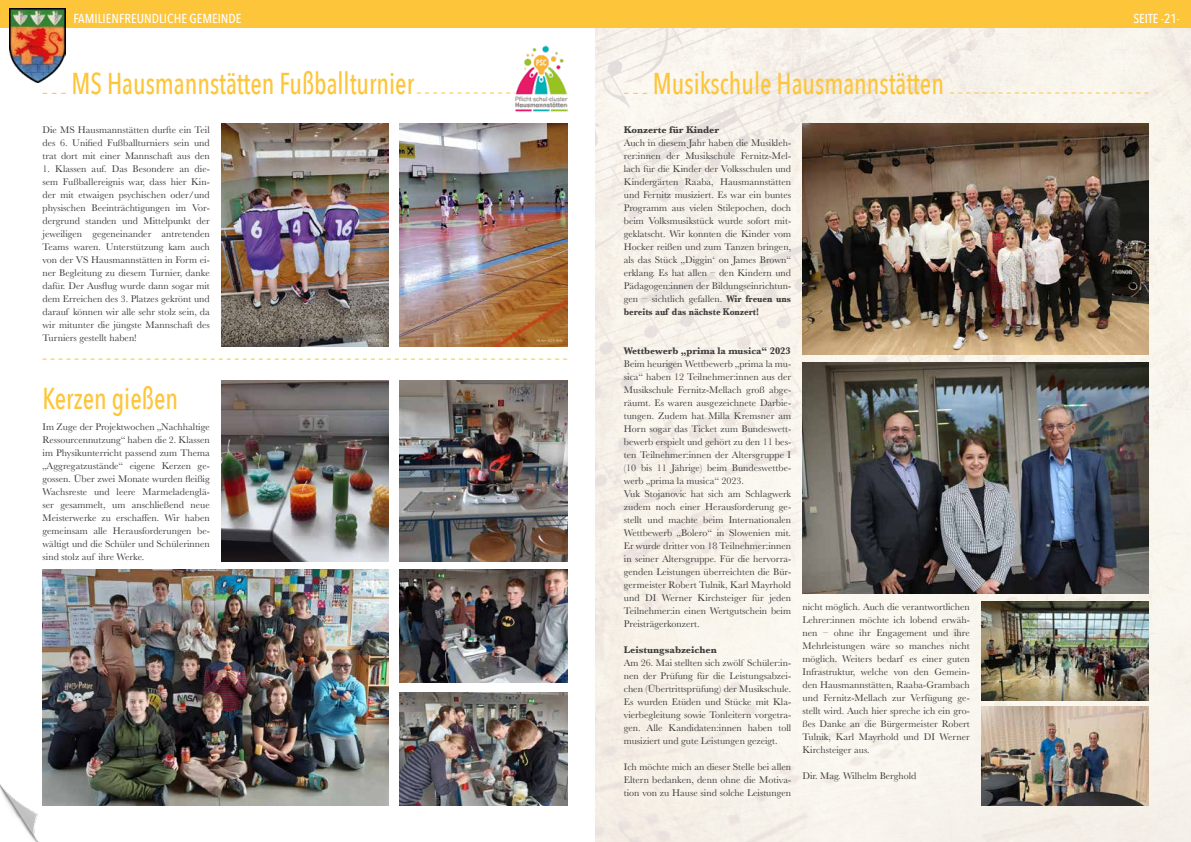
<style>
.page{position:relative;width:1191px;height:842px;background:#fff}
.page>*{position:absolute;margin:0;border:0;box-sizing:border-box;transform-origin:0 0}
.t1{font:500 30.2px "Avenir Next Condensed";color:#fdc53a;scale:.87 1}
.t2{font:500 13px "Avenir Next Condensed";color:#fff}
.t3{font:10px/13px "Baskerville";color:#3c3c3b;text-align:justify}
.t4{font:700 10px "Baskerville";color:#3c3c3b}
.s1{font-weight:700}
</style>
<div class="page">
<div style="left:0;top:0;width:1191px;height:28px;background:#fdc53a"></div>
<img style="left:9px;top:9px;width:57px;height:66px">
<img style="left:0;top:743px;width:126px;height:99px">
<img style="left:596px;top:28px;width:595px;height:814px">
<svg style="left:417px;top:93px;width:98px;height:1px"></svg>
<img style="left:24px;top:48px;width:42px;height:46px">
<img style="left:515px;top:46px;width:52px;height:65px">
<svg style="left:43px;top:359px;width:524px;height:1px"></svg>
<img style="left:221px;top:124px;width:167px;height:223px">
<img style="left:400px;top:124px;width:167px;height:223px">
<img style="left:43px;top:570px;width:345px;height:235px">
<img style="left:221px;top:380px;width:167px;height:181px">
<img style="left:400px;top:380px;width:167px;height:181px">
<img style="left:400px;top:570px;width:167px;height:112px">
<img style="left:400px;top:693px;width:167px;height:112px">
<svg style="left:950px;top:93px;width:198px;height:1px"></svg>
<svg style="left:624px;top:93px;width:23px;height:1px"></svg>
<img style="left:802px;top:124px;width:346px;height:230px">
<img style="left:981px;top:601px;width:167px;height:99px">
<img style="left:981px;top:706px;width:167px;height:99px">
<img style="left:802px;top:362px;width:346px;height:231px">
<h2 class="t2" style="left:73px;top:11px;width:170px">FAMILIENFREUNDLICHE GEMEINDE</h2>
<h2 class="t2" style="left:1133px;top:11px;width:48px">SEITE -21-</h2>
<h1 class="t1" style="left:72px;top:65px;width:395px">MS Hausmannstätten Fußballturnier</h1>
<p class="t3" style="left:43px;top:123px;width:169px">Die MS Hausmannstätten durfte ein Teil des 6. Unified Fußballturniers sein und trat dort mit einer Mannschaft aus den</p>
<p class="t3" style="left:43px;top:162px;width:169px">1. Klassen auf. Das Besondere an die&shy;sem Fußballereignis war, dass hier Kin&shy;der mit etwaigen psychischen oder/und physischen Beeinträchtigungen im Vor&shy;dergrund standen und Mittelpunkt der jeweiligen gegeneinander antretenden Teams waren. Unterstützung kam auch von der VS Hausmannstätten in Form ei&shy;ner Begleitung zu diesem Turnier, danke dafür. Der Ausflug wurde dann sogar mit dem Erreichen des 3. Platzes gekrönt und darauf können wir alle sehr stolz sein, da wir mitunter die jüngste Mannschaft des Turniers gestellt haben!</p>
<h1 class="t1" style="left:43px;top:380px;width:157px">Kerzen gießen</h1>
<p class="t3" style="left:43px;top:420px;width:169px">Im Zuge der Projektwochen „Nachhaltige Ressourcennutzung“ haben die 2. Klassen im Physikunterricht passend zum Thema „Aggregatzustände“ eigene Kerzen ge&shy;gossen. Über zwei Monate wurden fleißig Wachsreste und leere Marmeladenglä&shy;ser gesammelt, um anschließend neue Meisterwerke zu erschaffen. Wir haben gemeinsam alle Herausforderungen be&shy;wältigt und die Schüler und Schülerinnen sind stolz auf ihre Werke.</p>
<h1 class="t1" style="left:653px;top:65px;width:336px">Musikschule Hausmannstätten</h1>
<p class="t4" style="left:624px;top:123px;width:97px">Konzerte für Kinder</p>
<p class="t3" style="left:624px;top:136px;width:169px">Auch in diesem Jahr haben die Musikleh&shy;rer:innen der Musikschule Fernitz-Mel&shy;lach für die Kinder der Volksschulen und Kindergärten Raaba, Hausmannstätten und Fernitz musiziert. Es war ein buntes Programm aus vielen Stilepochen, doch beim Volksmusikstück wurde sofort mit&shy;geklatscht. Wir konnten die Kinder vom Hocker reißen und zum Tanzen bringen, als das Stück „Diggin‘ on James Brown“ erklang. Es hat allen – den Kindern und Pädagogen:innen der Bildungseinrichtun&shy;gen – sichtlich gefallen. <span class="s1">Wir freuen uns bereits auf das nächste Konzert!</span></p>
<p class="t4" style="left:624px;top:344px;width:168px">Wettbewerb „prima la musica“ 2023</p>
<p class="t3" style="left:624px;top:357px;width:169px;text-align:left">Beim heurigen Wettbewerb „prima la mu&shy;sica“ haben 12 Teilnehmer:innen aus der Musikschule Fernitz-Mellach groß abge&shy;räumt. Es waren ausgezeichnete Darbie&shy;tungen. Zudem hat Milla Kremsner am Horn sogar das Ticket zum Bundeswett&shy;bewerb erspielt und gehört zu den 11 bes&shy;ten Teilnehmer:innen der Altersgruppe I (10 bis 11 Jährige) beim Bundeswettbe&shy;werb „prima la musica“ 2023.<br>Vuk Stojanovic hat sich am Schlagwerk zudem noch einer Herausforderung ge&shy;stellt und machte beim Internationalen Wettbewerb „Bolero“ in Slowenien mit.<br>Er wurde dritter von 18 Teilnehmer:innen in seiner Altersgruppe. Für die hervorra&shy;genden Leistungen überreichten die Bür&shy;germeister Robert Tulnik, Karl Mayrhold und DI Werner Kirchsteiger für jeden Teilnehmer:in einen Wertgutschein beim Preisträgerkonzert.</p>
<p class="t4" style="left:624px;top:643px;width:94px">Leistungsabzeichen</p>
<p class="t3" style="left:624px;top:656px;width:169px">Am 26. Mai stellten sich zwölf Schüler:in&shy;nen der Prüfung für die Leistungsabzei&shy;chen (Übertrittsprüfung) der Musikschule.<br>Es wurden Etüden und Stücke mit Kla&shy;vierbegleitung sowie Tonleitern vorgetra&shy;gen. Alle Kandidaten:innen haben toll musiziert und gute Leistungen gezeigt.</p>
<p class="t3" style="left:624px;top:760px;width:169px">Ich möchte mich an dieser Stelle bei allen Eltern bedanken, denn ohne die Motiva&shy;tion von zu Hause sind solche Leistungen</p>
<p class="t3" style="left:802px;top:600px;width:169px">nicht möglich. Auch die verantwortlichen Lehrer:innen möchte ich lobend erwäh&shy;nen – ohne ihr Engagement und ihre Mehrleistungen wäre so manches nicht möglich. Weiters bedarf es einer guten Infrastruktur, welche von den Gemein&shy;den Hausmannstätten, Raaba-Grambach und Fernitz-Mellach zur Verfügung ge&shy;stellt wird. Auch hier spreche ich ein gro&shy;ßes Danke an die Bürgermeister Robert Tulnik, Karl Mayrhold und DI Werner Kirchsteiger aus.</p>
<p class="t3" style="left:802px;top:769px;width:115px">Dir. Mag. Wilhelm Berghold</p>
</div>
